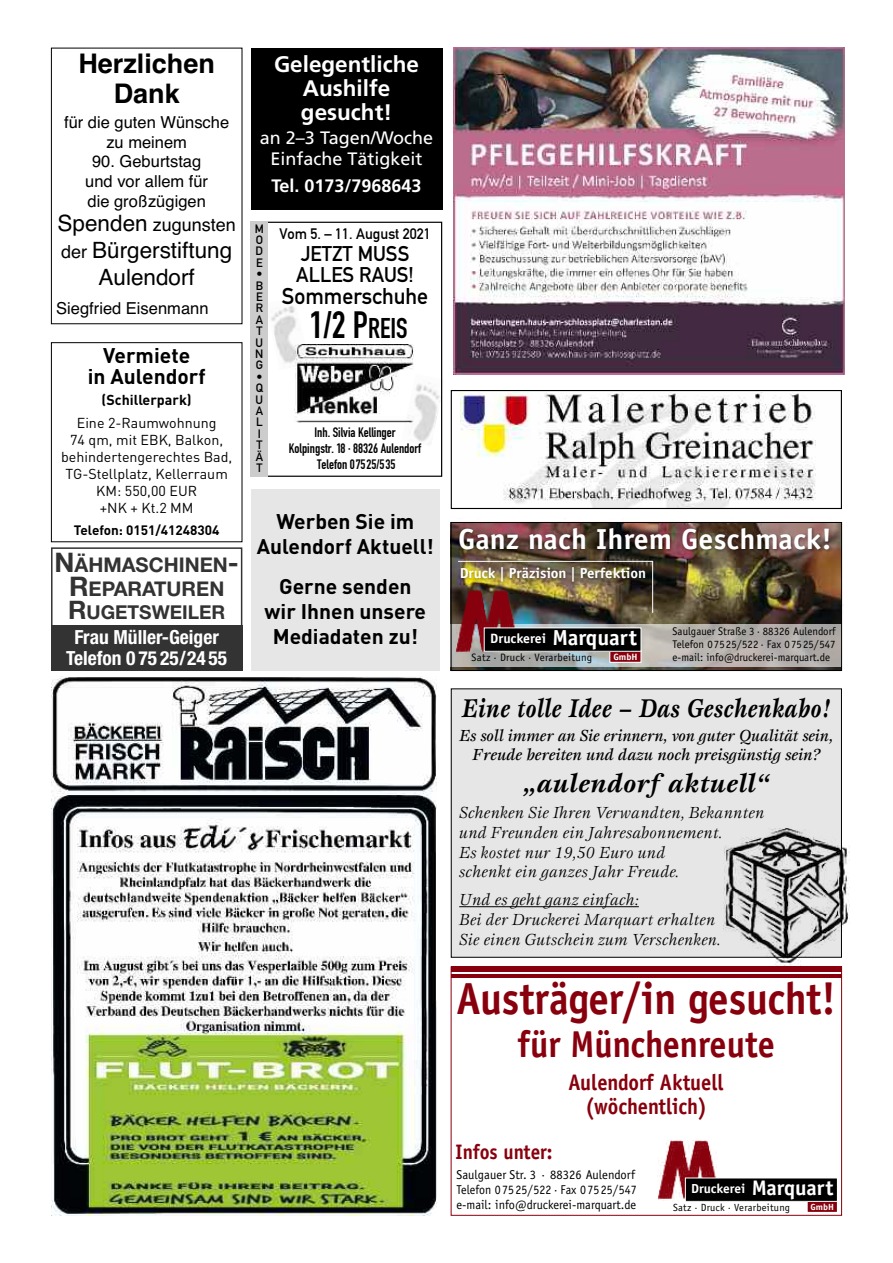
<style>
.page{position:relative;width:893px;height:1263px;background:#fff}
.page>*{position:absolute;margin:0;border:0;box-sizing:border-box;transform-origin:0 0}
.t1{font:700 45px "Officina Sans";color:#88000d;scale:.91 1}
.t2{font:700 37.5px "Officina Sans";color:#88000d;scale:.91 1}
.t3{font:37.5px "DIN Engschrift Std";color:#000}
.t4{font:700 28.95px "Officina Sans";letter-spacing:.005em;color:#fff}
.t5{font:700 27px/30px "Helvetica";color:#000;text-align:center}
.t6{font:italic 700 26.7px "Esprit";letter-spacing:.015em;color:#000;scale:.84 1}
.t7{font:italic 700 26.7px "Esprit";letter-spacing:.015em;color:#000}
.t8{font:700 22.5px/24px "Frutiger";color:#fff;text-align:center}
.t9{font:700 22.5px/24px "Officina Sans";color:#88000d;text-align:center;scale:.91 1}
.t10{font:22.5px/27px "Helvetica";color:#000;text-align:center}
.t11{font:22.5px "DIN Mittelschrift Std";color:#000}
.t12{font:700 21px/25.2px "DIN";color:#000;text-align:center}
.t13{font:21px/21px "DIN Mittelschrift Std";color:#000}
.t14{font:700 21px "Officina Sans";color:#88000d;scale:.91 1}
.t15{font:700 20.25px/24px "Helvetica Neue";color:#333;text-align:center}
.t16{font:700 condensed 19.5px/21px "Helvetica Neue";color:#fff;text-align:center}
.t17{font:700 19.2px "Helvetica Neue";color:#333}
.t18{font:18px/21px "Frutiger";color:#fff;text-align:center}
.t19{font:18px "Helvetica";color:#000}
.t20{font:700 18px "Frutiger";color:#fff}
.t21{font:italic 16.65px/20px "Esprit";letter-spacing:.015em;color:#000}
.t22{font:italic 500 16.65px/19.5px "Esprit";color:#000;text-align:center;scale:.95 1}
.t23{font:16.5px/19.8px "Helvetica";color:#000;text-align:center}
.t24{font:15px "DIN Mittelschrift Std";color:#000}
.t25{font:700 14.55px "Officina Sans";color:#fff}
.t26{font:14.25px/17.1px "DIN";color:#000;text-align:center}
.t27{font:700 14.25px "DIN";color:#000}
.t28{font:13.5px/15.8px "DIN Engschrift Std";color:#000;text-align:center}
.t29{font:700 13.5px "DIN";color:#000}
.t30{font:700 13.5px "Officina Sans";color:#fff}
.t31{font:700 13.05px "Officina Sans";color:#fff}
.t32{font:12.9px/15.3px "Officina Sans";letter-spacing:.005em;color:#000}
.t33{font:12px/11.4px "DIN Mittelschrift Std";color:#000}
.t34{font:11.1px/13px "Officina Sans";letter-spacing:.005em;color:#000;text-align:justify}
.t35{font:10.8px "Officina Sans";letter-spacing:.025em;color:#000}
.t36{font:10.35px "Officina Sans";letter-spacing:.025em;color:#000}
.t37{font:700 9.15px "Officina Sans";color:#fff;scale:1.05 1}
.t38{font:700 8.85px "Officina Sans";color:#fff;scale:1.05 1}
.s1{font-size:22.5px}
.s2{font-size:18px}
.s3{font-size:27px}
.s4{font-size:25.5px}
.s5{font-size:28.2px}
.s6{font-size:21.75px}
.s7{font-size:21.15px}
</style>
<div class="page">
<img style="left:842px;top:574px;width:1px;height:51px">
<div style="left:251px;top:489px;width:189px;height:182px;background:#e6e6e6"></div>
<img style="left:453px;top:567px;width:387px;height:102px">
<div style="left:451px;top:624px;width:391px;height:42px;background:#fff;opacity:.62"></div>
<img style="left:450px;top:521px;width:393px;height:46px">
<hr style="left:652px;top:561px;width:1px;height:52px;background:#fff">
<img style="left:450px;top:560px;width:208px;height:37px">
<div style="left:610px;top:651px;width:31px;height:11px;background:#88000d"></div>
<div style="left:610px;top:650px;width:31px;height:12px;border:1px solid #fff"></div>
<img style="left:455px;top:589px;width:66px;height:64px">
<div style="left:484px;top:628px;width:157px;height:23px;background:#000"></div>
<div style="left:51px;top:547px;width:191px;height:124px;border:2px solid #333"></div>
<div style="left:51px;top:626px;width:191px;height:45px;background:#333"></div>
<img style="left:51px;top:676px;width:385px;height:539px">
<div style="left:51px;top:342px;width:191px;height:200px;border:1px solid #000"></div>
<img style="left:453px;top:48px;width:391px;height:327px">
<div style="left:51px;top:48px;width:191px;height:276px;border:1px solid #000"></div>
<div style="left:251px;top:48px;width:191px;height:161px;background:#000"></div>
<img style="left:271px;top:306px;width:38px;height:57px">
<img style="left:413px;top:374px;width:30px;height:73px">
<div style="left:251px;top:222px;width:191px;height:255px;border:1px solid #000"></div>
<img style="left:294px;top:345px;width:119px;height:78px">
<div style="left:251px;top:222px;width:17px;height:255px;background:#ccc"></div>
<div style="left:451px;top:966px;width:391px;height:6px;background:#88000d"></div>
<hr style="left:451px;top:974px;width:390px;height:3px;background:#88000d">
<div style="left:807px;top:1201px;width:30px;height:11px;background:#88000d"></div>
<div style="left:807px;top:1200px;width:31px;height:12px;border:1px solid #fff"></div>
<img style="left:657px;top:1140px;width:60px;height:61px">
<div style="left:685px;top:1178px;width:152px;height:23px;background:#000"></div>
<div style="left:452px;top:689px;width:389px;height:268px;background:#e6e6e6"></div>
<div style="left:451px;top:688px;width:391px;height:270px;border:1px solid #000"></div>
<img style="left:723px;top:826px;width:126px;height:140px">
<hr style="left:459px;top:906px;width:180px;height:1px;background:#000">
<img style="left:461px;top:393px;width:355px;height:114px">
<div style="left:451px;top:390px;width:391px;height:119px;border:1px solid #000"></div>
<h3 class="t5" style="left:78px;top:49px;width:138px">Herzlichen<br>Dank</h3>
<p class="t23" style="left:64px;top:112px;width:167px">für die guten Wünsche zu meinem</p>
<p class="t23" style="left:85px;top:152px;width:124px">90. Geburtstag und vor allem für die großzügigen</p>
<p class="t19" style="left:58px;top:214px;width:180px"><span class="s1">Spenden</span> zugunsten</p>
<h3 class="t10" style="left:61px;top:237px;width:173px"><span class="s2">der</span> Bürgerstiftung<br>Aulendorf</h3>
<p class="t23" style="left:56px;top:299px;width:154px">Siegfried Eisenmann</p>
<p class="t12" style="left:88px;top:345px;width:119px;line-height:21px">Vermiete<br>in Aulendorf</p>
<p class="t27" style="left:102px;top:392px;width:92px">(Schillerpark)</p>
<p class="t26" style="left:61px;top:414px;width:173px">Eine 2-Raumwohnung<br>74 qm, mit EBK, Balkon, behindertengerechtes Bad,<br>TG-Stellplatz, Kellerraum<br>KM: 550,00 EUR<br>+NK + Kt.2 MM</p>
<p class="t29" style="left:74px;top:522px;width:147px">Telefon: 0151/41248304</p>
<p class="t15" style="left:55px;top:554px;width:186px"><span class="s3">N</span>ÄHMASCHINEN<span class="s3">-<br>R</span>EPARATUREN</p>
<p class="t17" style="left:68px;top:605px;width:159px"><span class="s4">R</span>UGETSWEILER</p>
<p class="t16" style="left:66px;top:628px;width:163px">Frau Müller-Geiger<br>Telefon 0 75 25/24 55</p>
<h3 class="t8" style="left:274px;top:54px;width:147px">Gelegentliche<br>Aushilfe gesucht!</h3>
<p class="t18" style="left:260px;top:129px;width:175px">an 2–3 Tagen/Woche<br>Einfache Tätigkeit</p>
<p class="t20" style="left:271px;top:179px;width:152px">Tel. 0173/7968643</p>
<p class="t33" style="left:255px;top:224px;width:11px">M<br>O<br>D<br>E •<br>B<br>E<br>R<br>A<br>T<br>U<br>N<br>G •<br>Q<br>U<br>A<br>L<br>I<br>T<br>Ä<br>T</p>
<p class="t24" style="left:279px;top:228px;width:153px">Vom 5. – 11. August 2021</p>
<p class="t13" style="left:296px;top:245px;width:119px">JETZT MUSS<br>ALLES RAUS!</p>
<h3 class="t11" style="left:282px;top:288px;width:148px">Sommerschuhe</h3>
<h2 class="t3" style="left:310px;top:311px;width:100px">1/2 P<span class="s5">REIS</span></h2>
<p class="t28" style="left:289px;top:426px;width:134px">Inh. Silvia Kellinger<br>Kolpingstr. 18 · 88326 Aulendorf<br>Telefon 07525/535</p>
<p class="t12" style="left:257px;top:509px;width:179px">Werben Sie im<br>Aulendorf Aktuell!</p>
<p class="t12" style="left:265px;top:574px;width:163px">Gerne senden wir Ihnen unsere<br>Mediadaten zu!</p>
<h3 class="t4" style="left:458px;top:528px;width:375px">Ganz nach Ihrem Geschmack!</h3>
<p class="t25" style="left:460px;top:567px;width:188px">Druck | Präzision | Perfektion</p>
<p class="t30" style="left:490px;top:633px;width:148px">Druckerei <span class="s6">Marquart</span></p>
<p class="t34" style="left:673px;top:626px;width:165px">Saulgauer Straße 3· 88326 Aulendorf Telefon 07525/522· Fax 07525/547 e-mail: info@druckerei-marquart.de</p>
<p class="t35" style="left:472px;top:653px;width:122px">Satz · Druck · Verarbeitung</p>
<p class="t37" style="left:613px;top:653px;width:25px">GmbH</p>
<h3 class="t6" style="left:462px;top:697px;width:441px">Eine tolle Idee – Das Geschenkabo!</h3>
<p class="t22" style="left:460px;top:727px;width:395px">Es soll immer an Sie erinnern, von guter Qualität sein,<br>Freude bereiten und dazu noch preisgünstig sein?</p>
<h3 class="t7" style="left:523px;top:772px;width:248px">„aulendorf aktuell“</h3>
<p class="t21" style="left:459px;top:803px;width:307px">Schenken Sie Ihren Verwandten, Bekannten und Freunden ein Jahresabonnement.<br>Es kostet nur 19,50 Euro und<br>schenkt ein ganzes Jahr Freude.</p>
<p class="t21" style="left:459px;top:891px;width:263px">Und es geht ganz einfach:<br>Bei der Druckerei Marquart erhalten<br>Sie einen Gutschein zum Verschenken.</p>
<h1 class="t1" style="left:456px;top:982px;width:418px">Austräger/in gesucht!</h1>
<h2 class="t2" style="left:517px;top:1030px;width:284px">für Münchenreute</h2>
<h3 class="t9" style="left:568px;top:1072px;width:172px">Aulendorf Aktuell (wöchentlich)</h3>
<p class="t14" style="left:456px;top:1143px;width:108px">Infos unter:</p>
<p class="t32" style="left:456px;top:1168px;width:182px">Saulgauer Str. 3 · 88326 Aulendorf<br>Telefon 07525/522· Fax 07525/547 e-mail: info@druckerei-marquart.de</p>
<p class="t31" style="left:691px;top:1183px;width:144px">Druckerei <span class="s7">Marquart</span></p>
<p class="t36" style="left:673px;top:1203px;width:119px">Satz · Druck · Verarbeitung</p>
<p class="t38" style="left:811px;top:1203px;width:24px">GmbH</p>
</div>
